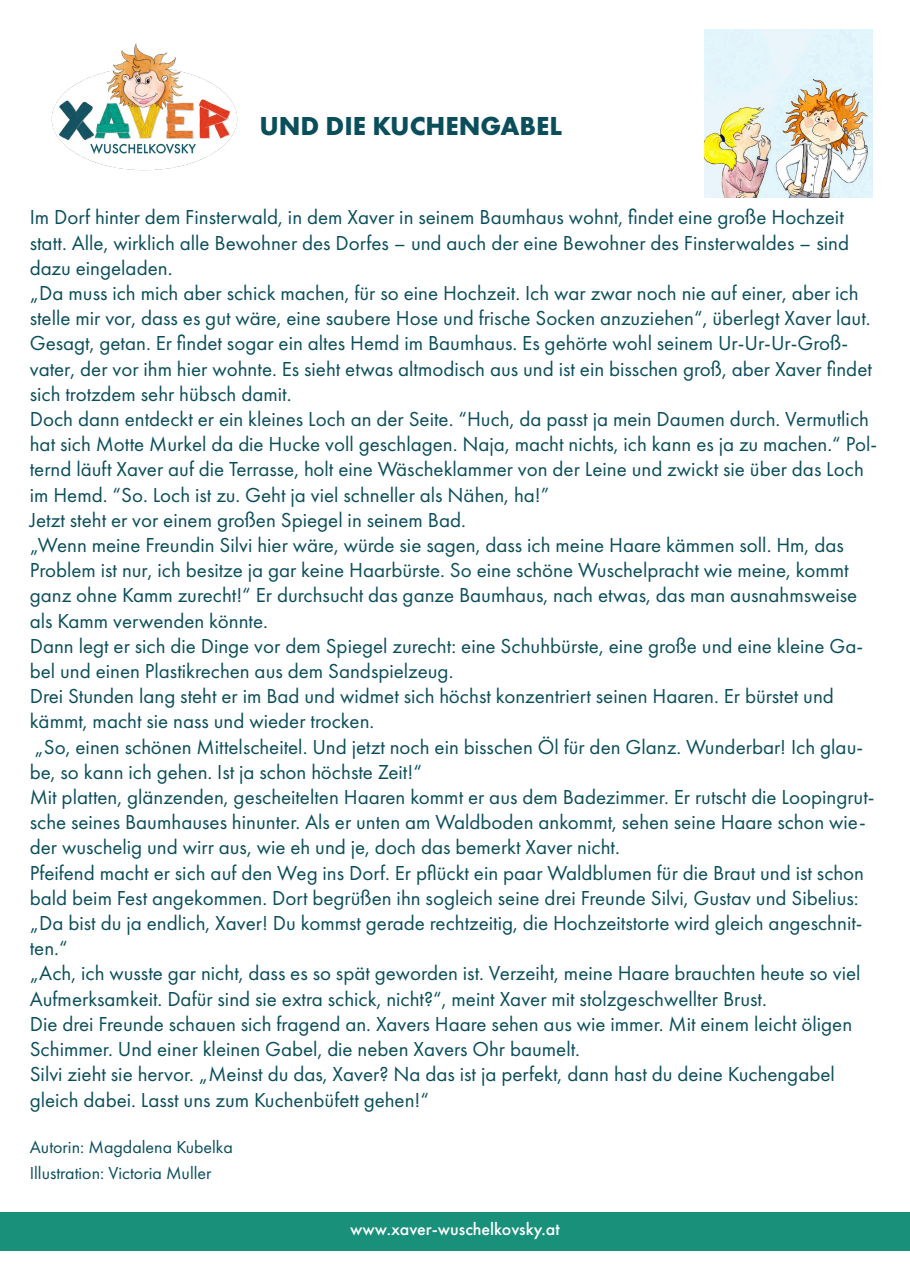
<style>
.page{position:relative;width:910px;height:1280px;background:#fff}
.page>*{position:absolute;margin:0;border:0;box-sizing:border-box;transform-origin:0 0}
.t1{font:700 27px "Futura PT";color:#0a4e5b}
.t2{font:21px/25.2px "Futura PT";color:#0a4e5b}
.t3{font:18px/25.2px "Futura PT";color:#0a4e5b}
.t4{font:500 18px "Futura PT";color:#fff}
</style>
<div class="page">
<img style="left:51px;top:43px;width:187px;height:128px">
<div style="left:0;top:1212px;width:910px;height:38px;background:#18907a"></div>
<img style="left:705px;top:30px;width:168px;height:168px">
<p class="t1" style="left:259px;top:109px;width:304px">UND DIE KUCHENGABEL</p>
<p class="t2" style="left:30px;top:205px;width:849px">Im Dorf hinter dem Finsterwald, in dem Xaver in seinem Baumhaus wohnt, findet eine große Hochzeit statt. Alle, wirklich alle Bewohner des Dorfes – und auch der eine Bewohner des Finsterwaldes – sind dazu eingeladen.<br>„Da muss ich mich aber schick machen, für so eine Hochzeit. Ich war zwar noch nie auf einer, aber ich stelle mir vor, dass es gut wäre, eine saubere Hose und frische Socken anzuziehen“, überlegt Xaver laut.<br>Gesagt, getan. Er findet sogar ein altes Hemd im Baumhaus. Es gehörte wohl seinem Ur-Ur-Ur-Groß&shy;vater, der vor ihm hier wohnte. Es sieht etwas altmodisch aus und ist ein bisschen groß, aber Xaver findet sich trotzdem sehr hübsch damit.<br>Doch dann entdeckt er ein kleines Loch an der Seite. “Huch, da passt ja mein Daumen durch. Vermutlich hat sich Motte Murkel da die Hucke voll geschlagen. Naja, macht nichts, ich kann es ja zu machen.“ Pol&shy;ternd läuft Xaver auf die Terrasse, holt eine Wäscheklammer von der Leine und zwickt sie über das Loch im Hemd. “So. Loch ist zu. Geht ja viel schneller als Nähen, ha!”<br>Jetzt steht er vor einem großen Spiegel in seinem Bad.<br>„Wenn meine Freundin Silvi hier wäre, würde sie sagen, dass ich meine Haare kämmen soll. Hm, das Problem ist nur, ich besitze ja gar keine Haarbürste. So eine schöne Wuschelpracht wie meine, kommt ganz ohne Kamm zurecht!“ Er durchsucht das ganze Baumhaus, nach etwas, das man ausnahmsweise als Kamm verwenden könnte.<br>Dann legt er sich die Dinge vor dem Spiegel zurecht: eine Schuhbürste, eine große und eine kleine Ga&shy;bel und einen Plastikrechen aus dem Sandspielzeug.<br>Drei Stunden lang steht er im Bad und widmet sich höchst konzentriert seinen Haaren. Er bürstet und kämmt, macht sie nass und wieder trocken.<br>„So, einen schönen Mittelscheitel. Und jetzt noch ein bisschen Öl für den Glanz. Wunderbar! Ich glau&shy;be, so kann ich gehen. Ist ja schon höchste Zeit!“<br>Mit platten, glänzenden, gescheitelten Haaren kommt er aus dem Badezimmer. Er rutscht die Loopingrut&shy;sche seines Baumhauses hinunter. Als er unten am Waldboden ankommt, sehen seine Haare schon wie&shy;der wuschelig und wirr aus, wie eh und je, doch das bemerkt Xaver nicht.<br>Pfeifend macht er sich auf den Weg ins Dorf. Er pflückt ein paar Waldblumen für die Braut und ist schon bald beim Fest angekommen. Dort begrüßen ihn sogleich seine drei Freunde Silvi, Gustav und Sibelius: „Da bist du ja endlich, Xaver! Du kommst gerade rechtzeitig, die Hochzeitstorte wird gleich angeschnit&shy;ten.“<br>„Ach, ich wusste gar nicht, dass es so spät geworden ist. Verzeiht, meine Haare brauchten heute so viel Aufmerksamkeit. Dafür sind sie extra schick, nicht?“, meint Xaver mit stolzgeschwellter Brust.<br>Die drei Freunde schauen sich fragend an. Xavers Haare sehen aus wie immer. Mit einem leicht öligen Schimmer. Und einer kleinen Gabel, die neben Xavers Ohr baumelt.<br>Silvi zieht sie hervor. „Meinst du das, Xaver? Na das ist ja perfekt, dann hast du deine Kuchengabel gleich dabei. Lasst uns zum Kuchenbüfett gehen!“</p>
<p class="t3" style="left:30px;top:1134px;width:205px">Autorin: Magdalena Kubelka<br>Illustration: Victoria Muller</p>
<p class="t4" style="left:350px;top:1218px;width:211px">www.xaver-wuschelkovsky.at</p>
</div>
